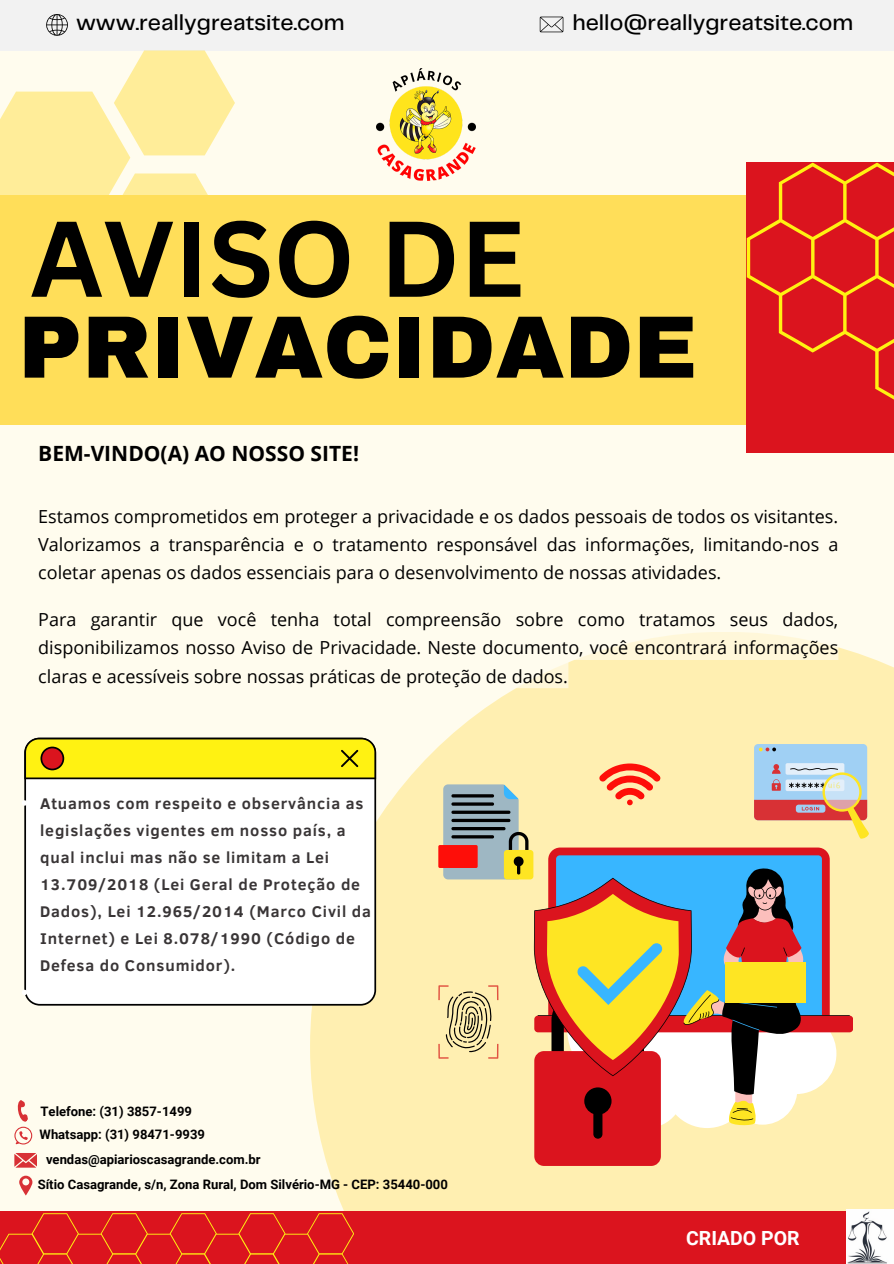
<style>
.page{position:relative;width:894px;height:1264px;background:#fff}
.page>*{position:absolute;margin:0;border:0;box-sizing:border-box;transform-origin:0 0}
.t1{font:700 105px "Canva Sans";color:#000}
.t2{font:900 88.5px "Archivo";color:#000}
.t3{font:500 22.5px "Telegraf";color:#000}
.t4{font:700 21px "Open Sans";color:#000}
.t5{font:700 19.5px "Roboto";color:#fff}
.t6{font:18px/28.2px "Open Sans";color:#000;text-align:justify}
.t7{font:700 15.9px/27px "Clear Sans";letter-spacing:.055em;color:#393536}
.t8{font:700 13.05px "Roboto";color:#000}
</style>
<div class="page">
<div style="left:0;top:0;width:893px;height:1263px;background:#fffcee"></div>
<svg style="left:310px;top:647px;width:583px;height:564px;background:#feefb7"></svg>
<div style="left:0;top:0;width:893px;height:50px;background:#f2f2f2"></div>
<svg style="left:0;top:50px;width:235px;height:145px"></svg>
<div style="left:0;top:195px;width:829px;height:229px;background:#ffde59"></div>
<svg style="left:46px;top:14px;width:22px;height:22px"></svg>
<svg style="left:539px;top:17px;width:24px;height:15px"></svg>
<div style="left:534px;top:1051px;width:126px;height:114px;background:#db141e;border-radius:10px"></div>
<div style="left:753px;top:744px;width:113px;height:76px;background:#a0d0f4;border-radius:4px"></div>
<svg style="left:758px;top:747px;width:17px;height:4px"></svg>
<svg style="left:438px;top:763px;width:430px;height:375px;background:#cfb28e"></svg>
<img style="left:376px;top:69px;width:99px;height:111px">
<svg style="left:19px;top:1175px;width:13px;height:20px"></svg>
<svg style="left:14px;top:1100px;width:19px;height:44px"></svg>
<svg style="left:14px;top:1153px;width:23px;height:14px"></svg>
<div style="left:0;top:1211px;width:893px;height:52px;background:#db141e"></div>
<img style="left:845px;top:1209px;width:48px;height:54px">
<svg style="left:0;top:1213px;width:353px;height:50px"></svg>
<svg style="left:746px;top:163px;width:147px;height:290px;background:#dd241d"></svg>
<div style="left:24px;top:779px;width:352px;height:226px;background:#fff"></div>
<svg style="left:24px;top:737px;width:352px;height:42px;background:#e4d414"></svg>
<svg style="left:746px;top:439px;width:92px;height:14px"></svg>
<svg style="left:310px;top:632px;width:528px;height:56px"></svg>
<svg style="left:22px;top:800px;width:5px;height:5px"></svg>
<svg style="left:22px;top:989px;width:5px;height:6px"></svg>
<h2 class="t3" style="left:76px;top:13px;width:270px">www.reallygreatsite.com</h2>
<h3 class="t3" style="left:572px;top:13px;width:282px">hello@reallygreatsite.com</h3>
<p class="t1" style="left:30px;top:184px;width:495px">AVISO DE</p>
<h1 class="t2" style="left:18px;top:300px;width:680px">PRIVACIDADE</h1>
<h6 class="t4" style="left:38px;top:438px;width:322px">BEM-VINDO(A) AO NOSSO SITE!</h6>
<p class="t6" style="left:38px;top:501px;width:801px">Estamos comprometidos em proteger a privacidade e os dados pessoais de todos os visitantes.<br>Valorizamos a transparência e o tratamento responsável das informações, limitando-nos a coletar apenas os dados essenciais para o desenvolvimento de nossas atividades.</p>
<p class="t6" style="left:38px;top:605px;width:801px">Para garantir que você tenha total compreensão sobre como tratamos seus dados, disponibilizamos nosso Aviso de Privacidade. Neste documento, você encontrará informações claras e acessíveis sobre nossas práticas de proteção de dados.</p>
<p class="t7" style="left:40px;top:789px;width:332px">Atuamos com respeito e observância as legislações vigentes em nosso país, a qual inclui mas não se limitam a Lei 13.709/2018 (Lei Geral de Proteção de Dados), Lei 12.965/2014 (Marco Civil da Internet) e Lei 8.078/1990 (Código de Defesa do Consumidor).</p>
<p class="t8" style="left:40px;top:1103px;width:153px">Telefone: (31) 3857-1499</p>
<h4 class="t8" style="left:40px;top:1127px;width:167px">Whatsapp: (31) 98471-9939</h4>
<p class="t8" style="left:46px;top:1151px;width:216px">vendas@apiarioscasagrande.com.br</p>
<h4 class="t8" style="left:38px;top:1177px;width:411px">Sítio Casagrande, s/n, Zona Rural, Dom Silvério-MG - CEP: 35440-000</h4>
<h6 class="t5" style="left:686px;top:1226px;width:115px">CRIADO POR</h6>
</div>
